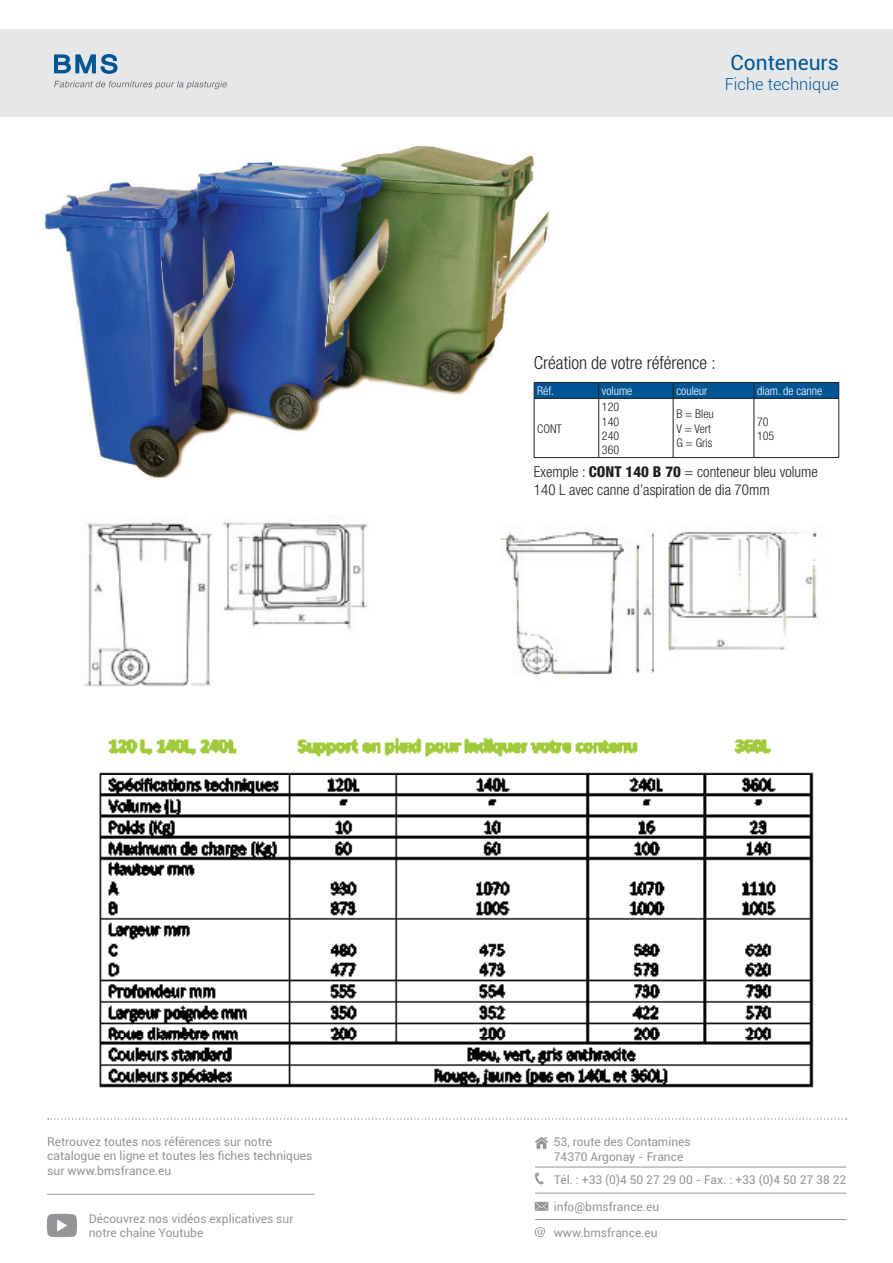
<style>
.page{position:relative;width:893px;height:1263px;background:#fff}
.page>*{position:absolute;margin:0;border:0;box-sizing:border-box;transform-origin:0 0}
.t1{font:21px "Roboto";color:#005594}
.t2{font:300 condensed 18px "Helvetica Neue";color:#231f20}
.t3{font:300 16.5px "Roboto";color:#005594}
.t4{font:300 condensed 15px/18px "Helvetica Neue";color:#231f20}
.t5{font:12px/14.4px "Roboto";color:#939598}
.t6{font:300 condensed 12px/14.4px "Helvetica Neue";color:#231f20}
.t7{font:300 condensed 12px "Helvetica Neue";color:#fff}
.s1{font-weight:800}
</style>
<div class="page">
<svg style="left:535px;top:1137px;width:13px;height:12px"></svg>
<hr style="left:535px;top:1167px;width:311px;height:1px;background:#939598">
<hr style="left:535px;top:1193px;width:311px;height:1px;background:#939598">
<hr style="left:535px;top:1219px;width:311px;height:1px;background:#939598">
<svg style="left:535px;top:1172px;width:9px;height:13px"></svg>
<svg style="left:535px;top:1202px;width:13px;height:9px"></svg>
<svg style="left:535px;top:1227px;width:10px;height:10px"></svg>
<svg style="left:48px;top:1118px;width:799px;height:1px"></svg>
<svg style="left:47px;top:1213px;width:30px;height:24px"></svg>
<hr style="left:47px;top:1194px;width:268px;height:1px;background:#939598">
<div style="left:0;top:30px;width:893px;height:87px;background:#e6e7e9"></div>
<svg style="left:54px;top:54px;width:64px;height:20px"></svg>
<svg style="left:54px;top:81px;width:173px;height:8px"></svg>
<img style="left:84px;top:522px;width:734px;height:566px">
<img style="left:44px;top:145px;width:574px;height:333px">
<svg style="left:534px;top:382px;width:305px;height:16px;background:#02508a"></svg>
<hr style="left:534px;top:398px;width:65px;height:1px;background:#231f20">
<hr style="left:534px;top:399px;width:1px;height:58px;background:#231f20">
<hr style="left:599px;top:398px;width:74px;height:1px;background:#231f20">
<hr style="left:598px;top:399px;width:1px;height:58px;background:#231f20">
<hr style="left:673px;top:398px;width:81px;height:1px;background:#231f20">
<hr style="left:673px;top:399px;width:1px;height:58px;background:#231f20">
<hr style="left:754px;top:398px;width:85px;height:1px;background:#231f20">
<hr style="left:754px;top:399px;width:1px;height:58px;background:#231f20">
<hr style="left:838px;top:399px;width:1px;height:58px;background:#231f20">
<hr style="left:534px;top:457px;width:65px;height:1px;background:#231f20">
<hr style="left:599px;top:457px;width:74px;height:1px;background:#231f20">
<hr style="left:673px;top:457px;width:81px;height:1px;background:#231f20">
<hr style="left:754px;top:457px;width:85px;height:1px;background:#231f20">
<h1 class="t1" style="left:730px;top:48px;width:110px">Conteneurs</h1>
<h3 class="t3" style="left:725px;top:73px;width:116px">Fiche technique</h3>
<h2 class="t2" style="left:534px;top:352px;width:183px">Création de votre référence :</h2>
<p class="t7" style="left:537px;top:384px;width:18px">Réf.</p>
<p class="t7" style="left:602px;top:384px;width:32px">volume</p>
<p class="t7" style="left:676px;top:384px;width:33px">couleur</p>
<p class="t7" style="left:757px;top:384px;width:67px">diam. de canne</p>
<p class="t6" style="left:537px;top:421px;width:26px">CONT</p>
<p class="t6" style="left:602px;top:400px;width:19px;text-align:justify">120<br>140<br>240<br>360</p>
<p class="t6" style="left:676px;top:407px;width:39px">B = Bleu<br>V = Vert<br>G = Gris</p>
<p class="t6" style="left:757px;top:414px;width:19px">70<br>105</p>
<p class="t4" style="left:534px;top:463px;width:285px">Exemple : <span class="s1">CONT 140 B 70</span> = conteneur bleu volume<br>140 L avec canne d’aspiration de dia 70mm</p>
<p class="t5" style="left:47px;top:1134px;width:267px">Retrouvez toutes nos références sur notre catalogue en ligne et toutes les fiches techniques sur www.bmsfrance.eu</p>
<p class="t5" style="left:89px;top:1211px;width:206px">Découvrez nos vidéos explicatives sur notre chaîne Youtube</p>
<p class="t5" style="left:554px;top:1134px;width:138px">53, route des Contamines<br>74370 Argonay - France</p>
<p class="t5" style="left:554px;top:1166px;width:294px;line-height:26.4px">Tél. : +33 (0)4 50 27 29 00 - Fax. : +33 (0)4 50 27 38 22 info@bmsfrance.eu<br>www.bmsfrance.eu</p>
</div>
